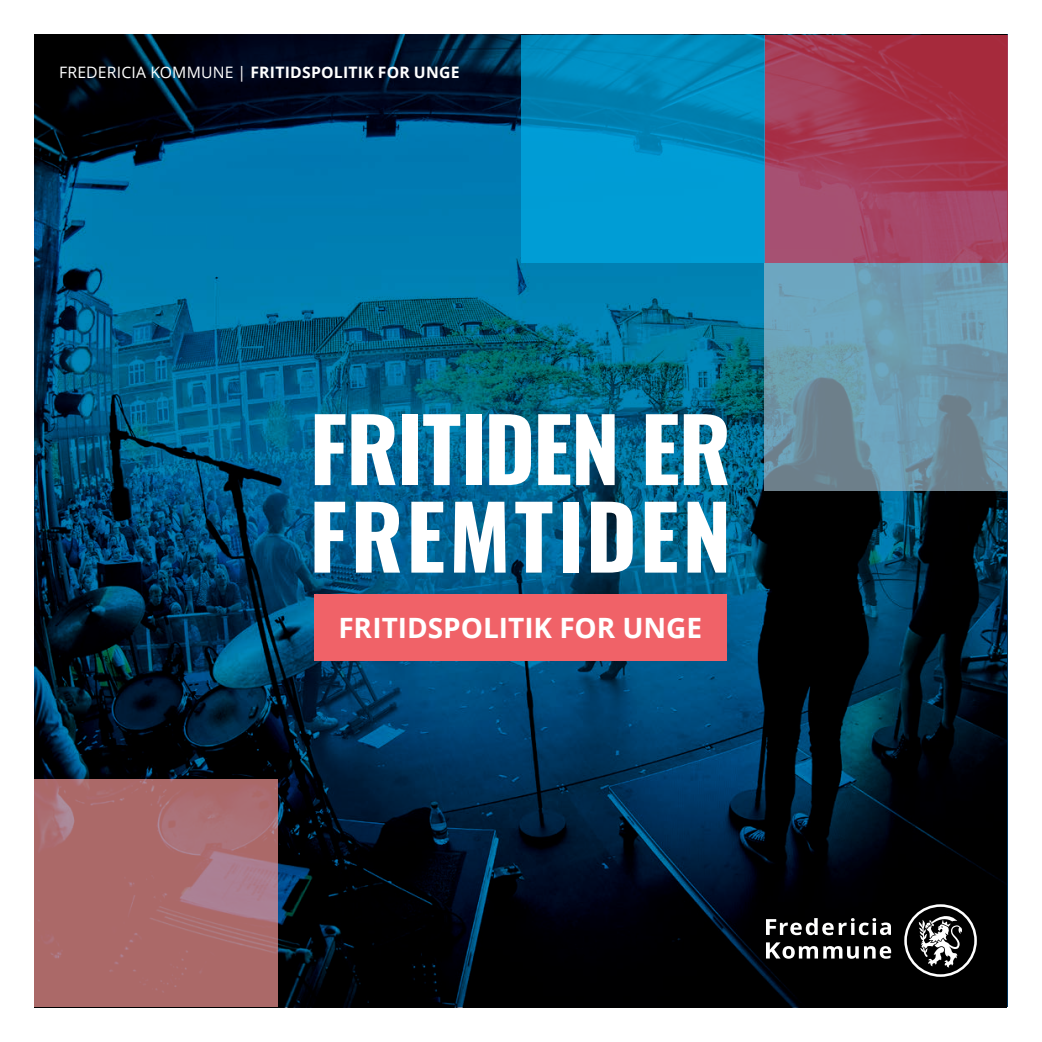
<style>
.page{position:relative;width:1042px;height:1042px;background:#fff}
.page>*{position:absolute;margin:0;border:0;box-sizing:border-box;transform-origin:0 0}
.FK_rubrik{font:700 87.5px "Oswald";letter-spacing:-.015em;color:#fff}
.FK_rubrik-2{font:700 87.5px "Oswald";letter-spacing:.04em;color:#fff}
.FK_underrubrik{font:700 28px "Open Sans";letter-spacing:-.005em;color:#fff}
.t1{font:700 15.75px "Open Sans";letter-spacing:.015em;color:#fff}
.s1{font-weight:400}
</style>
<div class="page">
<img style="left:34px;top:35px;width:972px;height:972px">
<div style="left:314px;top:594px;width:412px;height:66px;background:#f06268"></div>
<svg style="left:34px;top:779px;width:243px;height:228px;background:#ab6c6e"></svg>
<svg style="left:764px;top:35px;width:243px;height:228px;background:#a53c57"></svg>
<svg style="left:764px;top:263px;width:243px;height:227px;background:#6d97ab"></svg>
<svg style="left:521px;top:35px;width:243px;height:228px;background:#0092c8"></svg>
<svg style="left:904px;top:904px;width:73px;height:73px"></svg>
<svg style="left:766px;top:918px;width:125px;height:17px"></svg>
<svg style="left:766px;top:942px;width:125px;height:17px"></svg>
<p class="t1" style="left:59px;top:61px;width:402px"><span class="s1">FREDERICIA KOMMUNE |</span> FRITIDSPOLITIK FOR UNGE</p>
<p class="FK_rubrik" style="left:309px;top:404px;width:423px">FRITIDEN ER</p>
<p class="FK_rubrik-2" style="left:309px;top:491px;width:424px">FREMTIDEN</p>
<p class="FK_underrubrik" style="left:338px;top:608px;width:365px">FRITIDSPOLITIK FOR UNGE</p>
</div>
